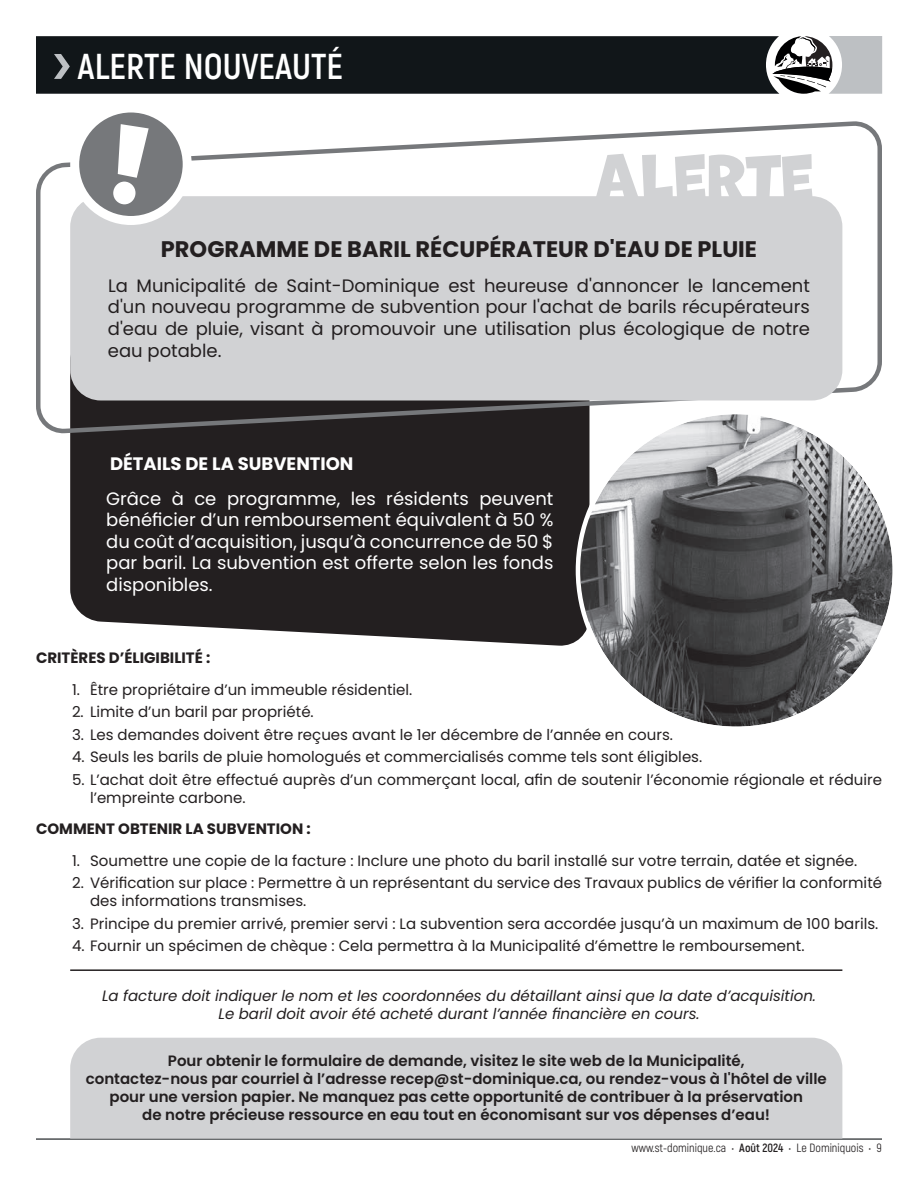
<style>
.page{position:relative;width:918px;height:1188px;background:#fff}
.page>*{position:absolute;margin:0;border:0;box-sizing:border-box;transform-origin:0 0}
.t1{font:700 36px "Akrobat";color:#fff}
.t2{font:700 22.5px "Poppins";color:#231f20}
.t3{font:18px/21.6px "Poppins";color:#231f20;text-align:justify}
.t4{font:18px/21.6px "Poppins";color:#fff;text-align:justify}
.t5{font:700 18px "Poppins";color:#fff}
.t6{font:15px/18px "Poppins";color:#231f20}
.t7{font:600 15px/18px "Poppins";color:#231f20;text-align:center}
.t8{font:italic 15px/18px "Poppins";color:#231f20;text-align:center}
.t9{font:700 15px "Poppins";color:#231f20}
.t10{font:12px "Akrobat";color:#231f20}
.s1{font-weight:700}
</style>
<div class="page">
<hr style="left:36px;top:1139px;width:846px;height:1px;background:#111619">
<svg style="left:70px;top:437px;width:519px;height:209px;fill:#231f20"></svg>
<svg style="left:36px;top:121px;width:846px;height:316px"></svg>
<div style="left:70px;top:196px;width:772px;height:204px;background:#d1d2d4;border-radius:31px"></div>
<div style="left:70px;top:1038px;width:772px;height:101px;background:#d1d2d4"></div>
<svg style="left:36px;top:36px;width:846px;height:58px"></svg>
<div style="left:75px;top:108px;width:112px;height:112px;background:#76787b;border-radius:50%"></div>
<div style="left:70px;top:104px;width:122px;height:121px;border:9px solid #fff;border-radius:50%"></div>
<svg style="left:113px;top:124px;width:36px;height:80px"></svg>
<svg style="left:595px;top:154px;width:218px;height:42px"></svg>
<hr style="left:70px;top:969px;width:772px;height:2px;background:#231f20">
<img style="left:580px;top:414px;width:313px;height:313px;border-radius:156px">
<h1 class="t1" style="left:78px;top:44px;width:267px">ALERTE NOUVEAUTÉ</h1>
<h2 class="t2" style="left:161px;top:236px;width:598px">PROGRAMME DE BARIL RÉCUPÉRATEUR D'EAU DE PLUIE</h2>
<p class="t3" style="left:108px;top:275px;width:704px">La Municipalité de Saint-Dominique est heureuse d'annoncer le lancement d'un nouveau programme de subvention pour l'achat de barils récupérateurs d'eau de pluie, visant à promouvoir une utilisation plus écologique de notre eau potable.</p>
<p class="t5" style="left:110px;top:453px;width:245px">DÉTAILS DE LA SUBVENTION</p>
<p class="t4" style="left:106px;top:488px;width:449px">Grâce à ce programme, les résidents peuvent bénéficier d’un remboursement équivalent à 50 % du coût d’acquisition, jusqu’à concurrence de 50 $ par baril. La subvention est offerte selon les fonds disponibles.</p>
<p class="t9" style="left:36px;top:649px;width:176px">CRITÈRES D’ÉLIGIBILITÉ :</p>
<p class="t6" style="left:72px;top:681px;width:342px">1. Être propriétaire d’un immeuble résidentiel.</p>
<p class="t6" style="left:72px;top:703px;width:243px">2. Limite d’un baril par propriété.</p>
<p class="t6" style="left:72px;top:726px;width:603px">3. Les demandes doivent être reçues avant le 1er décembre de l’année en cours.</p>
<p class="t6" style="left:72px;top:748px;width:632px">4. Seuls les barils de pluie homologués et commercialisés comme tels sont éligibles.</p>
<p class="t6" style="left:90px;top:771px;width:793px;text-indent:-18px">5. L’achat doit être effectué auprès d’un commerçant local, afin de soutenir l’économie régionale et réduire l’empreinte carbone.</p>
<p class="t9" style="left:36px;top:820px;width:276px">COMMENT OBTENIR LA SUBVENTION :</p>
<p class="t6" style="left:72px;top:852px;width:787px">1. Soumettre une copie de la facture : Inclure une photo du baril installé sur votre terrain, datée et signée.</p>
<p class="t6" style="left:90px;top:874px;width:794px;text-indent:-18px">2. Vérification sur place : Permettre à un représentant du service des Travaux publics de vérifier la conformité des informations transmises.</p>
<p class="t6" style="left:72px;top:915px;width:808px">3. Principe du premier arrivé, premier servi : La subvention sera accordée jusqu’à un maximum de 100 barils.</p>
<p class="t6" style="left:72px;top:937px;width:734px">4. Fournir un spécimen de chèque : Cela permettra à la Municipalité d’émettre le remboursement.</p>
<p class="t8" style="left:102px;top:987px;width:715px">La facture doit indiquer le nom et les coordonnées du détaillant ainsi que la date d’acquisition.<br>Le baril doit avoir été acheté durant l’année financière en cours.</p>
<p class="t7" style="left:86px;top:1052px;width:742px">Pour obtenir le formulaire de demande, visitez le site web de la Municipalité,<br>contactez-nous par courriel à l’adresse recep@st-dominique.ca, ou rendez-vous à l'hôtel de ville pour une version papier. Ne manquez pas cette opportunité de contribuer à la préservation<br>de notre précieuse ressource en eau tout en économisant sur vos dépenses d’eau!</p>
<p class="t10" style="left:631px;top:1141px;width:252px">www.st-dominique.ca • <span class="s1">Août 2024</span> • Le Dominiquois • 9</p>
</div>
